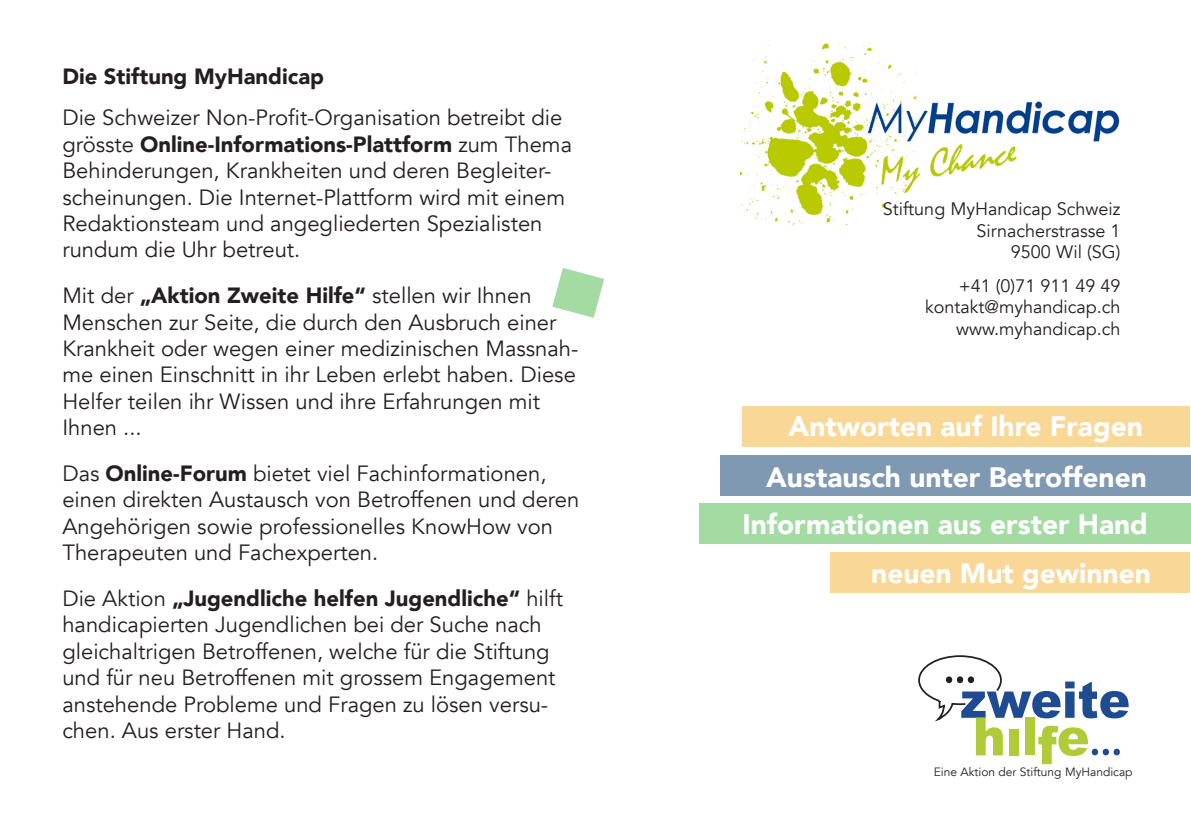
<style>
.page{position:relative;width:1191px;height:840px;background:#fff}
.page>*{position:absolute;margin:0;border:0;box-sizing:border-box;transform-origin:0 0}
.t1{font:900 28px "Avenir";color:#fff}
.t2{font:22px/26.4px "Avenir";color:#231f20}
.t3{font:900 22px "Avenir";color:#231f20}
.t4{font:18px "Avenir";color:#231f20}
.t5{font:12px "Avenir";color:#231f20}
.s1{font-weight:900}
</style>
<div class="page">
<svg style="left:552px;top:268px;width:52px;height:49px"></svg>
<img style="left:740px;top:43px;width:380px;height:181px">
<div style="left:830px;top:552px;width:360px;height:40px;background:#f9d897"></div>
<div style="left:700px;top:503px;width:491px;height:40px;background:#a4dba3"></div>
<div style="left:742px;top:406px;width:448px;height:41px;background:#f9d897"></div>
<div style="left:720px;top:454px;width:471px;height:41px;background:#8099b2"></div>
<svg style="left:918px;top:655px;width:210px;height:108px"></svg>
<div style="left:967px;top:676px;width:7px;height:6px;background:#231f20;border-radius:50%"></div>
<svg style="left:1091px;top:748px;width:7px;height:7px"></svg>
<svg style="left:1102px;top:748px;width:7px;height:7px"></svg>
<div style="left:1113px;top:748px;width:6px;height:7px;background:#1e4b92;border-radius:50%"></div>
<p class="t3" style="left:62px;top:58px;width:263px">Die Stiftung MyHandicap</p>
<p class="t2" style="left:62px;top:105px;width:511px">Die Schweizer Non-Profit-Organisation betreibt die grösste <span class="s1">Online-Informations-Plattform</span> zum Thema Behinderungen, Krankheiten und deren Begleiter&shy;scheinungen. Die Internet-Plattform wird mit einem Redaktionsteam und angegliederten Spezialisten rundum die Uhr betreut.</p>
<p class="t2" style="left:62px;top:282px;width:517px">Mit der <span class="s1">„Aktion Zweite Hilfe“</span> stellen wir Ihnen Menschen zur Seite, die durch den Ausbruch einer Krankheit oder wegen einer medizinischen Massnah&shy;me einen Einschnitt in ihr Leben erlebt haben. Diese Helfer teilen ihr Wissen und ihre Erfahrungen mit Ihnen ...</p>
<p class="t2" style="left:62px;top:460px;width:518px">Das <span class="s1">Online-Forum</span> bietet viel Fachinformationen, einen direkten Austausch von Betroffenen und deren Angehörigen sowie professionelles KnowHow von Therapeuten und Fachexperten.</p>
<p class="t2" style="left:62px;top:585px;width:502px">Die Aktion <span class="s1">„Jugendliche helfen Jugendliche“</span> hilft handicapierten Jugendlichen bei der Suche nach gleichaltrigen Betroffenen, welche für die Stiftung und für neu Betroffenen mit grossem Engagement anstehende Probleme und Fragen zu lösen versu&shy;chen. Aus erster Hand.</p>
<p class="t4" style="left:882px;top:198px;width:239px">Stiftung MyHandicap Schweiz</p>
<p class="t4" style="left:976px;top:219px;width:145px">Sirnacherstrasse 1</p>
<p class="t4" style="left:1011px;top:241px;width:111px">9500 Wil (SG)</p>
<p class="t4" style="left:959px;top:275px;width:163px">+41 (0)71 911 49 49</p>
<p class="t4" style="left:925px;top:296px;width:197px">kontakt@myhandicap.ch</p>
<p class="t4" style="left:956px;top:318px;width:166px">www.myhandicap.ch</p>
<p class="t1" style="left:788px;top:402px;width:356px">Antworten auf Ihre Fragen</p>
<p class="t1" style="left:766px;top:452px;width:382px">Austausch unter Betroffenen</p>
<p class="t1" style="left:742px;top:500px;width:407px">Informationen aus erster Hand</p>
<p class="t1" style="left:871px;top:549px;width:281px">neuen Mut gewinnen</p>
<p class="t5" style="left:934px;top:764px;width:200px">Eine Aktion der Stiftung MyHandicap</p>
</div>
